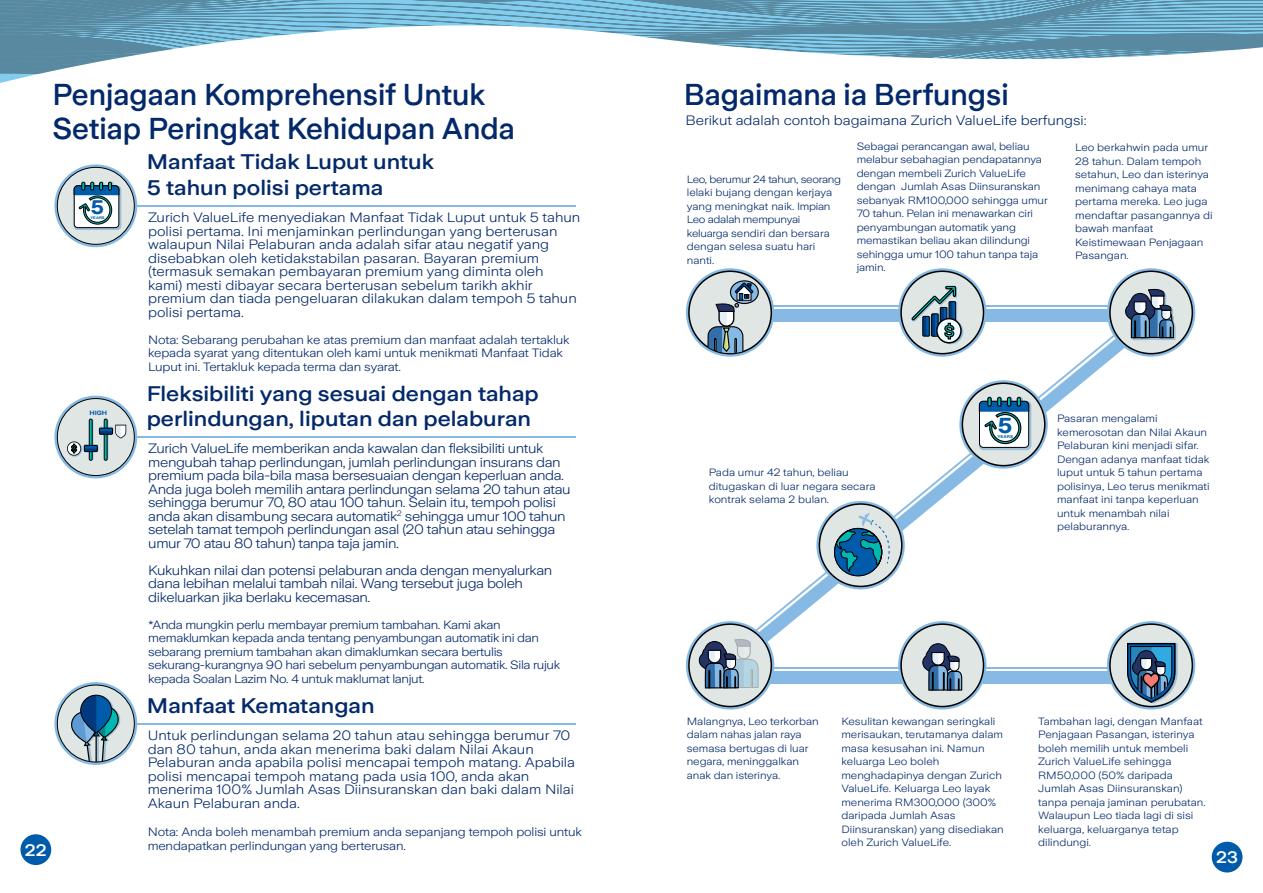
<style>
.page{position:relative;width:1263px;height:893px;background:#fff}
.page>*{position:absolute;margin:0;border:0;box-sizing:border-box;transform-origin:0 0}
.t1{font:500 30px/34.5px "Zurich Sans";color:#03296a}
.t2{font:700 21.6px "Zurich Sans";color:#005baa;scale:1.11 1}
.t3{font:500 21px/25.5px "Zurich Sans";color:#03296a;scale:1.11 1}
.t4{font:700 19.5px "Zurich Sans";color:#005baa;scale:1.11 1}
.t5{font:500 16.5px "Zurich Sans";color:#fff;scale:1.11 1}
.t6{font:300 13.5px/13.5px "Zurich Sans";color:#03296a;scale:1.11 1}
.t7{font:300 13.5px/13.5px "Zurich Sans";letter-spacing:-.025em;color:#03296a;scale:1.11 1}
.t8{font:300 12px/13.5px "Zurich Sans";letter-spacing:-.025em;color:#03296a;scale:1.11 1}
.t9{font:300 10.5px/13.5px "Zurich Sans";color:#03296a;scale:1.11 1}
.t10{font:700 6.15px "Zurich Sans";color:#005baa;scale:1.11 1}
.t11{font:700 4.05px "Zurich Sans";color:#005baa;scale:1.11 1}
.t12{font:700 3.75px "Zurich Sans";color:#005baa;scale:1.11 1}
</style>
<div class="page">
<div style="left:20px;top:834px;width:31px;height:31px;background:#005baa;border-radius:50%"></div>
<svg style="left:0;top:0;width:1263px;height:83px"></svg>
<hr style="left:107px;top:205px;width:469px;height:2px;background:#86bae4">
<svg style="left:54px;top:164px;width:83px;height:83px"></svg>
<hr style="left:107px;top:436px;width:469px;height:2px;background:#86bae4">
<svg style="left:54px;top:396px;width:83px;height:82px"></svg>
<hr style="left:107px;top:723px;width:469px;height:1px;background:#86bae4">
<svg style="left:54px;top:682px;width:83px;height:83px"></svg>
<div style="left:1212px;top:842px;width:30px;height:30px;background:#005baa;border-radius:50%"></div>
<svg style="left:774px;top:305px;width:340px;height:366px"></svg>
<hr style="left:750px;top:667px;width:168px;height:2px;background:#86bae4">
<div style="left:757px;top:671px;width:185px;height:13px;background:#86bae4"></div>
<hr style="left:917px;top:667px;width:240px;height:2px;background:#86bae4">
<div style="left:924px;top:671px;width:257px;height:13px;background:#86bae4"></div>
<svg style="left:686px;top:268px;width:88px;height:89px"></svg>
<svg style="left:898px;top:268px;width:88px;height:89px"></svg>
<svg style="left:1107px;top:268px;width:88px;height:89px"></svg>
<svg style="left:816px;top:501px;width:170px;height:208px"></svg>
<svg style="left:686px;top:614px;width:88px;height:95px"></svg>
<svg style="left:959px;top:380px;width:89px;height:89px"></svg>
<div style="left:1017px;top:397px;width:4px;height:10px;border:1px solid #000;border-radius:2px"></div>
<svg style="left:1107px;top:621px;width:88px;height:88px"></svg>
<h1 class="t1" style="left:53px;top:78px;width:464px">Penjagaan Komprehensif Untuk<br>Setiap Peringkat Kehidupan Anda</h1>
<h3 class="t5" style="left:25px;top:841px;width:21px">22</h3>
<h3 class="t4" style="left:91px;top:197px;width:13px">5</h3>
<p class="t12" style="left:90px;top:215px;width:14px">YEARS</p>
<p class="t10" style="left:89px;top:409px;width:18px">HIGH</p>
<h3 class="t3" style="left:147px;top:150px;width:261px">Manfaat Tidak Luput untuk<br>5 tahun polisi pertama</h3>
<p class="t6" style="left:148px;top:211px;width:391px">Zurich ValueLife menyediakan Manfaat Tidak Luput untuk 5 tahun polisi pertama. Ini menjaminkan perlindungan yang berterusan walaupun Nilai Pelaburan anda adalah sifar atau negatif yang disebabkan oleh ketidakstabilan pasaran. Bayaran premium (termasuk semakan pembayaran premium yang diminta oleh kami) mesti dibayar secara berterusan sebelum tarikh akhir premium dan tiada pengeluaran dilakukan dalam tempoh 5 tahun polisi pertama.</p>
<p class="t8" style="left:148px;top:333px;width:381px">Nota: Sebarang perubahan ke atas premium dan manfaat adalah tertakluk kepada syarat yang ditentukan oleh kami untuk menikmati Manfaat Tidak<br>Luput ini. Tertakluk kepada terma dan syarat.</p>
<h3 class="t3" style="left:147px;top:381px;width:355px">Fleksibiliti yang sesuai dengan tahap perlindungan, liputan dan pelaburan</h3>
<p class="t7" style="left:148px;top:442px;width:382px">Zurich ValueLife memberikan anda kawalan dan fleksibiliti untuk mengubah tahap perlindungan, jumlah perlindungan insurans dan premium pada bila-bila masa bersesuaian dengan keperluan anda.<br>Anda juga boleh memilih antara perlindungan selama 20 tahun atau sehingga berumur 70, 80 atau 100 tahun. Selain itu, tempoh polisi anda akan disambung secara automatik<sup>2</sup> sehingga umur 100 tahun setelah tamat tempoh perlindungan asal (20 tahun atau sehingga umur 70 atau 80 tahun) tanpa taja jamin.</p>
<p class="t7" style="left:148px;top:564px;width:365px">Kukuhkan nilai dan potensi pelaburan anda dengan menyalurkan dana lebihan melalui tambah nilai. Wang tersebut juga boleh dikeluarkan jika berlaku kecemasan.</p>
<p class="t8" style="left:148px;top:618px;width:372px">*Anda mungkin perlu membayar premium tambahan. Kami akan memaklumkan kepada anda tentang penyambungan automatik ini dan sebarang premium tambahan akan dimaklumkan secara bertulis sekurang-kurangnya 90 hari sebelum penyambungan automatik. Sila rujuk kepada Soalan Lazim No. 4 untuk maklumat lanjut.</p>
<h3 class="t3" style="left:147px;top:693px;width:207px">Manfaat Kematangan</h3>
<p class="t6" style="left:148px;top:729px;width:387px">Untuk perlindungan selama 20 tahun atau sehingga berumur 70 dan 80 tahun, anda akan menerima baki dalam Nilai Akaun Pelaburan anda apabila polisi mencapai tempoh matang. Apabila polisi mencapai tempoh matang pada usia 100, anda akan menerima 100% Jumlah Asas Diinsuranskan dan baki dalam Nilai Akaun Pelaburan anda.</p>
<p class="t8" style="left:148px;top:826px;width:393px">Nota: Anda boleh menambah premium anda sepanjang tempoh polisi untuk mendapatkan perlindungan yang berterusan.</p>
<h1 class="t1" style="left:684px;top:78px;width:326px">Bagaimana ia Berfungsi</h1>
<p class="t6" style="left:685px;top:114px;width:363px">Berikut adalah contoh bagaimana Zurich ValueLife berfungsi:</p>
<p class="t9" style="left:687px;top:173px;width:140px">Leo, berumur 24 tahun, seorang lelaki bujang dengan kerjaya yang meningkat naik. Impian<br>Leo adalah mempunyai keluarga sendiri dan bersara dengan selesa suatu hari nanti.</p>
<p class="t9" style="left:857px;top:140px;width:173px">Sebagai perancangan awal, beliau melabur sebahagian pendapatannya dengan membeli Zurich ValueLife dengan Jumlah Asas Diinsuranskan sebanyak RM100,000 sehingga umur<br>70 tahun. Pelan ini menawarkan ciri penyambungan automatik yang memastikan beliau akan dilindungi sehingga umur 100 tahun tanpa taja jamin.</p>
<p class="t9" style="left:1075px;top:141px;width:125px">Leo berkahwin pada umur<br>28 tahun. Dalam tempoh setahun, Leo dan isterinya menimang cahaya mata pertama mereka. Leo juga mendaftar pasangannya di bawah manfaat<br>Keistimewaan Penjagaan<br>Pasangan.</p>
<p class="t9" style="left:709px;top:466px;width:152px">Pada umur 42 tahun, beliau ditugaskan di luar negara secara kontrak selama 2 bulan.</p>
<h2 class="t2" style="left:998px;top:413px;width:15px">5</h2>
<p class="t11" style="left:997px;top:434px;width:16px">YEARS</p>
<p class="t9" style="left:1057px;top:412px;width:139px">Pasaran mengalami kemerosotan dan Nilai Akaun<br>Pelaburan kini menjadi sifar.<br>Dengan adanya manfaat tidak luput untuk 5 tahun pertama polisinya, Leo terus menikmati manfaat ini tanpa keperluan untuk menambah nilai pelaburannya.</p>
<p class="t9" style="left:687px;top:714px;width:120px">Malangnya, Leo terkorban dalam nahas jalan raya semasa bertugas di luar negara, meninggalkan anak dan isterinya.</p>
<p class="t9" style="left:841px;top:714px;width:148px">Kesulitan kewangan seringkali merisaukan, terutamanya dalam masa kesusahan ini. Namun keluarga Leo boleh menghadapinya dengan Zurich<br>ValueLife. Keluarga Leo layak menerima RM300,000 (300% daripada Jumlah Asas<br>Diinsuranskan) yang disediakan oleh Zurich ValueLife.</p>
<p class="t9" style="left:1038px;top:714px;width:152px">Tambahan lagi, dengan Manfaat<br>Penjagaan Pasangan, isterinya boleh memilih untuk membeli<br>Zurich ValueLife sehingga<br>RM50,000 (50% daripada<br>Jumlah Asas Diinsuranskan) tanpa penaja jaminan perubatan.<br>Walaupun Leo tiada lagi di sisi keluarga, keluarganya tetap dilindungi.</p>
<h3 class="t5" style="left:1216px;top:848px;width:21px">23</h3>
</div>
